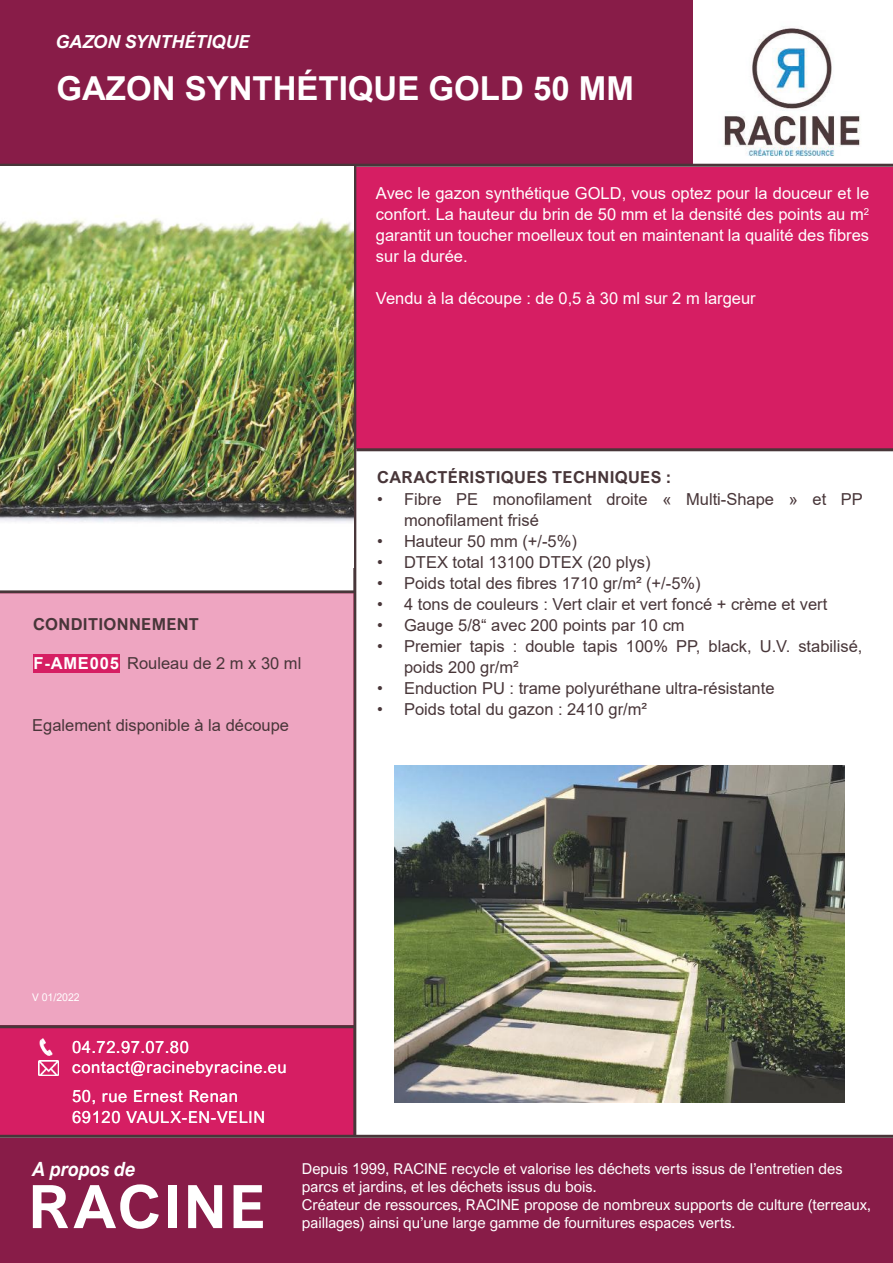
<style>
.page{position:relative;width:893px;height:1263px;background:#fff}
.page>*{position:absolute;margin:0;border:0;box-sizing:border-box;transform-origin:0 0}
.t1{font:700 60px "Arial Nova";letter-spacing:.04em;color:#fff}
.t2{font:700 33px "Arial";color:#fff}
.t3{font:italic 700 19.65px "Arial Nova";color:#fff;scale:.92 1}
.t4{font:italic 700 18px "Arial Nova";color:#fff}
.t5{font:16.5px/21px "Arial";color:#483639}
.t6{font:16.5px/21px "Arial";color:#fff;text-align:justify}
.t7{font:16.5px/19.8px "Arial Nova";letter-spacing:.04em;color:#fff}
.t8{font:700 16.5px "Arial Nova";letter-spacing:.02em;color:#483639}
.t9{font:15px/18px "Arial Nova";color:#fff}
.t10{font:10.5px "Arial Nova";color:#fff}
.s1{font-weight:700;color:#fff}
</style>
<div class="page">
<div style="left:356px;top:167px;width:537px;height:281px;background:#d61e63"></div>
<div style="left:0;top:1025px;width:353px;height:110px;background:#d61e63"></div>
<div style="left:0;top:0;width:693px;height:164px;background:#881c48"></div>
<img style="left:702px;top:27px;width:186px;height:137px">
<hr style="left:0;top:164px;width:893px;height:3px;background:#483639">
<hr style="left:356px;top:448px;width:537px;height:3px;background:#483639">
<hr style="left:0;top:1135px;width:893px;height:3px;background:#483639">
<div style="left:0;top:1138px;width:893px;height:125px;background:#881c48"></div>
<img style="left:38px;top:1060px;width:20px;height:15px">
<img style="left:39px;top:1038px;width:14px;height:17px">
<hr style="left:353px;top:166px;width:3px;height:970px;background:#483639">
<hr style="left:0;top:590px;width:355px;height:3px;background:#483639">
<hr style="left:0;top:1025px;width:355px;height:3px;background:#483639">
<div style="left:0;top:593px;width:353px;height:432px;background:#eea5c1"></div>
<div style="left:33px;top:654px;width:87px;height:19px;background:#d61e63"></div>
<img style="left:0;top:218px;width:353px;height:305px">
<img style="left:395px;top:765px;width:450px;height:338px">
<p class="t4" style="left:56px;top:31px;width:195px">GAZON SYNTHÉTIQUE</p>
<h2 class="t2" style="left:56px;top:65px;width:579px">GAZON SYNTHÉTIQUE GOLD 50 MM</h2>
<p class="t6" style="left:376px;top:183px;width:495px">Avec le gazon synthétique GOLD, vous optez pour la douceur et le confort. La hauteur du brin de 50 mm et la densité des points au m<sup>2 </sup>garantit un toucher moelleux tout en maintenant la qualité des fibres sur la durée.</p>
<p class="t6" style="left:376px;top:288px;width:381px">Vendu à la découpe : de 0,5 à 30 ml sur 2 m largeur</p>
<p class="t8" style="left:33px;top:615px;width:167px">CONDITIONNEMENT</p>
<p class="t5" style="left:33px;top:652px;width:269px"><span class="s1">F-AME005</span> Rouleau de 2 m x 30 ml</p>
<p class="t5" style="left:32px;top:715px;width:258px">Egalement disponible à la découpe</p>
<p class="t8" style="left:377px;top:467px;width:295px">CARACTÉRISTIQUES TECHNIQUES :</p>
<p class="t5" style="left:404px;top:488px;width:460px;text-indent:-27px">• Fibre PE monofilament droite « Multi-Shape » et PP monofilament frisé</p>
<p class="t5" style="left:377px;top:530px;width:201px">• Hauteur 50 mm (+/-5%)</p>
<p class="t5" style="left:377px;top:551px;width:275px">• DTEX total 13100 DTEX (20 plys)</p>
<p class="t5" style="left:377px;top:572px;width:325px">• Poids total des fibres 1710 gr/m² (+/-5%)</p>
<p class="t5" style="left:377px;top:593px;width:452px">• 4 tons de couleurs : Vert clair et vert foncé + crème et vert</p>
<p class="t5" style="left:377px;top:614px;width:309px">• Gauge 5/8“ avec 200 points par 10 cm</p>
<p class="t5" style="left:404px;top:635px;width:460px;text-indent:-27px">• Premier tapis : double tapis 100% PP, black, U.V. stabilisé, poids 200 gr/m²</p>
<p class="t5" style="left:377px;top:677px;width:399px">• Enduction PU : trame polyuréthane ultra-résistante</p>
<p class="t5" style="left:377px;top:698px;width:272px">• Poids total du gazon : 2410 gr/m²</p>
<p class="t10" style="left:32px;top:991px;width:49px">V 01/2022</p>
<p class="t7" style="left:72px;top:1037px;width:216px">04.72.97.07.80 contact@racinebyracine.eu</p>
<p class="t7" style="left:72px;top:1085px;width:194px;line-height:21.6px">50, rue Ernest Renan<br>69120 VAULX-EN-VELIN</p>
<p class="t3" style="left:33px;top:1157px;width:114px">A propos de</p>
<h1 class="t1" style="left:28px;top:1172px;width:239px">RACINE</h1>
<p class="t9" style="left:302px;top:1160px;width:570px">Depuis 1999, RACINE recycle et valorise les déchets verts issus de l’entretien des parcs et jardins, et les déchets issus du bois.<br>Créateur de ressources, RACINE propose de nombreux supports de culture (terreaux, paillages) ainsi qu’une large gamme de fournitures espaces verts.</p>
</div>
